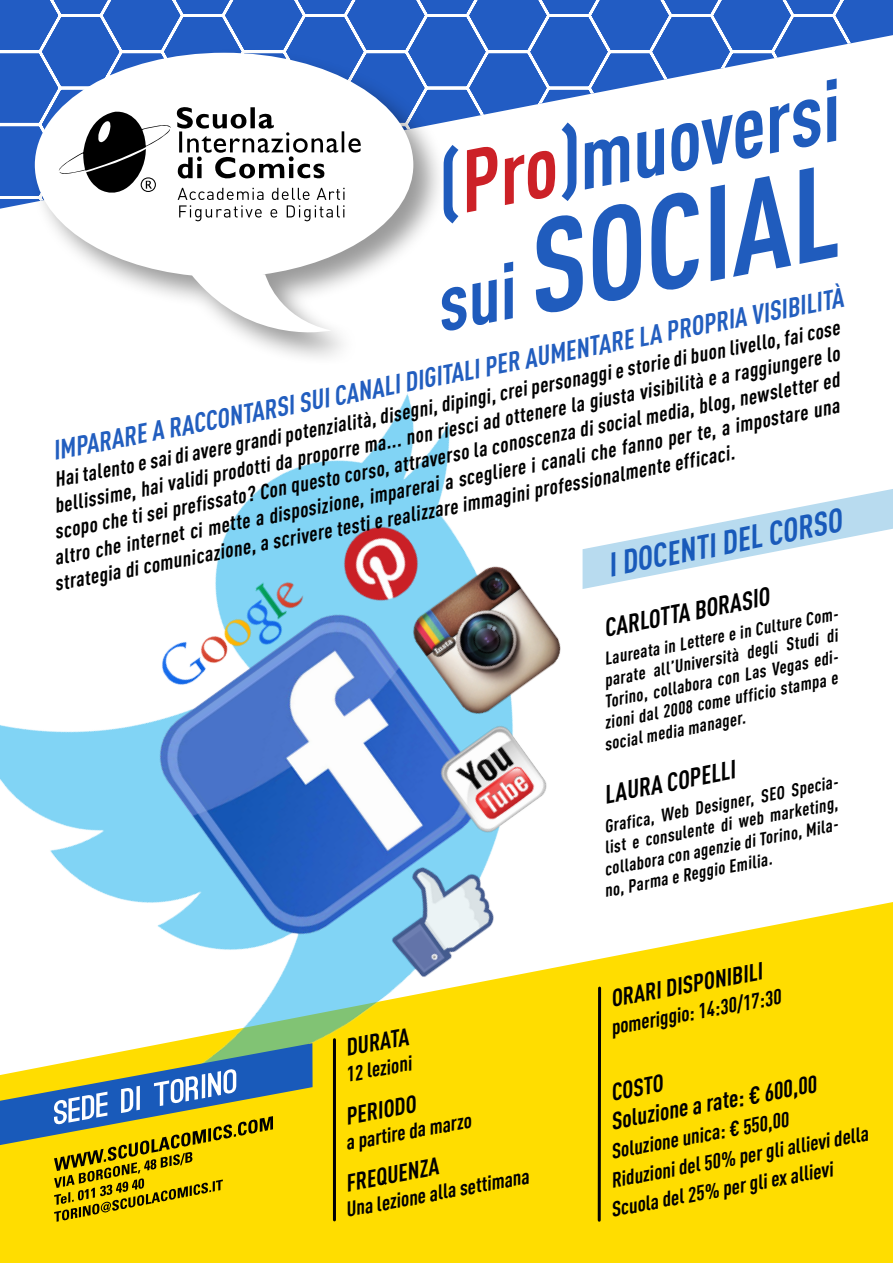
<style>
.page{position:relative;width:893px;height:1263px;background:#fff}
.page>*{position:absolute;margin:0;border:0;box-sizing:border-box;transform-origin:0 0}
.t1{font:italic 700 129.3px "DIN Cond";color:#205cbd}
.t2{font:italic 700 85.65px "DIN Cond";color:#1f5bbc}
.t3{font:italic 700 33px "DIN Cond";color:#195aba}
.t4{font:italic 700 27px "DIN Cond";color:#225ebf}
.t5{font:italic 700 25.5px "DIN Cond";color:#000}
.t6{font:italic 700 24px/29.1px "DIN Cond";color:#000}
.t7{font:italic 700 21px/28.3px "DIN Cond";color:#000}
.t8{font:italic 700 18px "DIN Cond";color:#000}
.s1{color:#cc2127}
</style>
<div class="page">
<svg style="left:0;top:0;width:893px;height:209px"></svg>
<div style="left:825px;top:902px;width:68px;height:361px;background:#fd0"></div>
<img style="left:0;top:393px;width:825px;height:870px">
<hr style="left:333px;top:1040px;width:3px;height:180px;background:#020203">
<hr style="left:598px;top:988px;width:3px;height:232px;background:#020203">
<svg style="left:0;top:1043px;width:313px;height:179px;background:#beb73e"></svg>
<div style="left:30px;top:48px;width:417px;height:318px;background:#000;opacity:.4"></div>
<img style="left:35px;top:53px;width:378px;height:295px">
<svg style="left:57px;top:109px;width:114px;height:89px"></svg>
<hr style="left:342px;top:131px;width:2px;height:21px;background:#000">
<svg style="left:348px;top:138px;width:13px;height:15px"></svg>
<svg style="left:177px;top:106px;width:161px;height:73px"></svg>
<svg style="left:178px;top:188px;width:86px;height:33px"></svg>
<svg style="left:270px;top:188px;width:75px;height:33px"></svg>
<svg style="left:583px;top:489px;width:310px;height:100px"></svg>
<svg style="left:442px;top:262px;width:5px;height:71px"></svg>
<h2 class="t2" style="left:424px;top:137px;width:410px;rotate:-11deg">(<span class="s1">Pro</span>)muoversi</h2>
<h1 class="t1" style="left:508px;top:194px;width:316px;rotate:-11deg">SOCIAL</h1>
<p class="t4" style="left:49px;top:435px;width:806px;rotate:-11deg">IMPARARE A RACCONTARSI SUI CANALI DIGITALI PER AUMENTARE LA PROPRIA VISIBILITÀ</p>
<p class="t7" style="left:52px;top:465px;width:801px;rotate:-11deg">Hai talento e sai di avere grandi potenzialità, disegni, dipingi, crei personaggi e storie di buon livello, fai cose</p>
<p class="t7" style="left:52px;top:491px;width:801px;rotate:-11deg">bellissime, hai validi prodotti da proporre ma... non riesci ad ottenere la giusta visibilità e a raggiungere lo</p>
<p class="t7" style="left:52px;top:517px;width:801px;rotate:-11deg">scopo che ti sei prefissato? Con questo corso, attraverso la conoscenza di social media, blog, newsletter ed</p>
<p class="t7" style="left:52px;top:543px;width:801px;rotate:-11deg">altro che internet ci mette a disposizione, imparerai a scegliere i canali che fanno per te, a impostare una</p>
<p class="t7" style="left:52px;top:569px;width:694px;rotate:-11deg">strategia di comunicazione, a scrivere testi e realizzare immagini professionalmente efficaci.</p>
<h3 class="t3" style="left:604px;top:546px;width:239px;rotate:-11deg">I DOCENTI DEL CORSO</h3>
<p class="t5" style="left:601px;top:613px;width:170px;rotate:-11deg">CARLOTTA BORASIO</p>
<p class="t8" style="left:602px;top:648px;width:243px;rotate:-11deg">Laureata in Lettere e in Culture Com-</p>
<p class="t8" style="left:602px;top:669px;width:239px;rotate:-11deg">parate all’Università degli Studi di</p>
<p class="t8" style="left:602px;top:691px;width:243px;rotate:-11deg">Torino, collabora con Las Vegas edi-</p>
<p class="t8" style="left:602px;top:712px;width:239px;rotate:-11deg">zioni dal 2008 come ufficio stampa e</p>
<p class="t8" style="left:602px;top:734px;width:145px;rotate:-11deg">social media manager.</p>
<p class="t6" style="left:342px;top:1033px;width:65px;rotate:-11deg">DURATA</p>
<p class="t7" style="left:343px;top:1060px;width:68px;rotate:-10deg">12 lezioni</p>
<p class="t6" style="left:342px;top:1101px;width:73px;rotate:-11deg">PERIODO</p>
<p class="t7" style="left:343px;top:1128px;width:129px;rotate:-10deg">a partire da marzo</p>
<p class="t6" style="left:342px;top:1168px;width:96px;rotate:-11deg">FREQUENZA</p>
<p class="t7" style="left:343px;top:1194px;width:188px;rotate:-10deg">Una lezione alla settimana</p>
<p class="t5" style="left:601px;top:780px;width:135px;rotate:-11deg">LAURA COPELLI</p>
<p class="t8" style="left:602px;top:816px;width:243px;rotate:-11deg">Grafica, Web Designer, SEO Specia-</p>
<p class="t8" style="left:602px;top:837px;width:239px;rotate:-11deg">list e consulente di web marketing,</p>
<p class="t8" style="left:602px;top:859px;width:243px;rotate:-11deg">collabora con agenzie di Torino, Mila-</p>
<p class="t8" style="left:602px;top:880px;width:172px;rotate:-11deg">no, Parma e Reggio Emilia.</p>
<p class="t6" style="left:608px;top:985px;width:155px;rotate:-11deg">ORARI DISPONIBILI</p>
<p class="t7" style="left:608px;top:1012px;width:174px;rotate:-10deg">pomeriggio: 14:30/17:30</p>
<p class="t6" style="left:602px;top:1079px;width:210px;rotate:-11deg">COSTO<br>Soluzione a rate: € 600,00</p>
<p class="t7" style="left:598px;top:1138px;width:268px;text-indent:10px;rotate:-10deg">Soluzione unica: € 550,00<br>Riduzioni del 50% per gli allievi della<br>Scuola del 25% per gli ex allievi</p>
</div>
